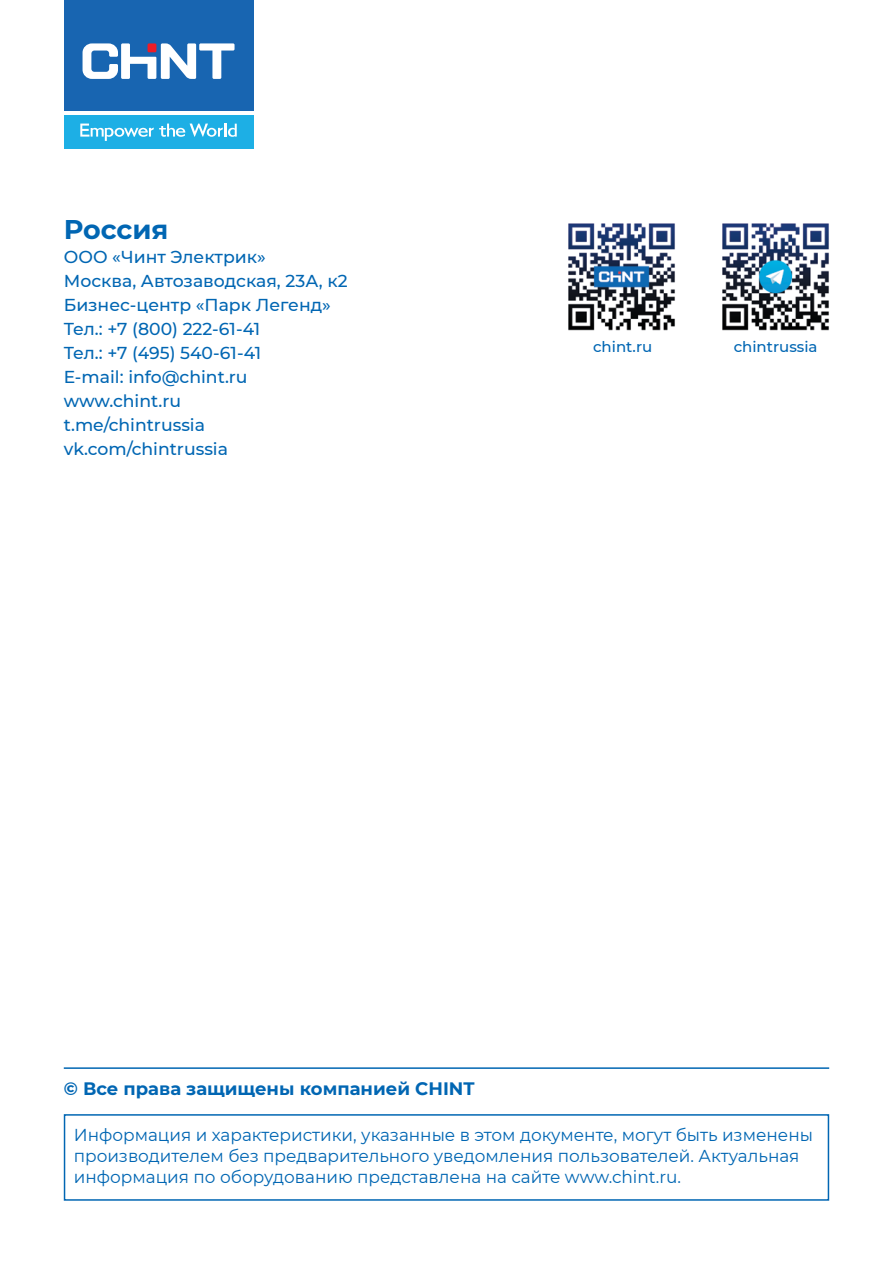
<style>
.page{position:relative;width:893px;height:1263px;background:#fff}
.page>*{position:absolute;margin:0;border:0;box-sizing:border-box;transform-origin:0 0}
.t1{font:700 27px "Montserrat";color:#0166b3}
.t2{font:700 18px "Montserrat";color:#0166b3}
.t3{font:17.25px/21px "Montserrat";color:#0166b3}
.t4{font:500 17.25px/24px "Montserrat";color:#0166b3}
.t5{font:500 15px "Montserrat";color:#0166b3}
</style>
<div class="page">
<div style="left:64px;top:1114px;width:765px;height:87px;border:2px solid #0166b3"></div>
<hr style="left:64px;top:1067px;width:765px;height:2px;background:#0166b3">
<div style="left:64px;top:116px;width:189px;height:33px;background:#1dafe5"></div>
<div style="left:64px;top:0;width:189px;height:111px;background:#1865b1"></div>
<svg style="left:83px;top:43px;width:152px;height:36px"></svg>
<div style="left:148px;top:43px;width:8px;height:9px;background:#ee1c26"></div>
<svg style="left:80px;top:124px;width:157px;height:17px"></svg>
<img style="left:568px;top:223px;width:107px;height:108px">
<img style="left:722px;top:223px;width:107px;height:108px">
<h1 class="t1" style="left:64px;top:210px;width:106px">Россия</h1>
<p class="t4" style="left:64px;top:244px;width:285px">ООО «Чинт Электрик»<br>Москва, Автозаводская, 23А, к2<br>Бизнес-центр «Парк Легенд»<br>Тел.: +7 (800) 222-61-41<br>Тел.: +7 (495) 540-61-41<br>E-mail: info@chint.ru www.chint.ru<br>t.me/chintrussia vk.com/chintrussia</p>
<p class="t5" style="left:593px;top:336px;width:61px">chint.ru</p>
<p class="t5" style="left:734px;top:336px;width:85px">chintrussia</p>
<p class="t2" style="left:64px;top:1076px;width:412px">© Все права защищены компанией CHINT</p>
<p class="t3" style="left:74px;top:1123px;width:741px">Информация и характеристики, указанные в этом документе, могут быть изменены производителем без предварительного уведомления пользователей. Актуальная информация по оборудованию представлена на сайте www.chint.ru.</p>
</div>
